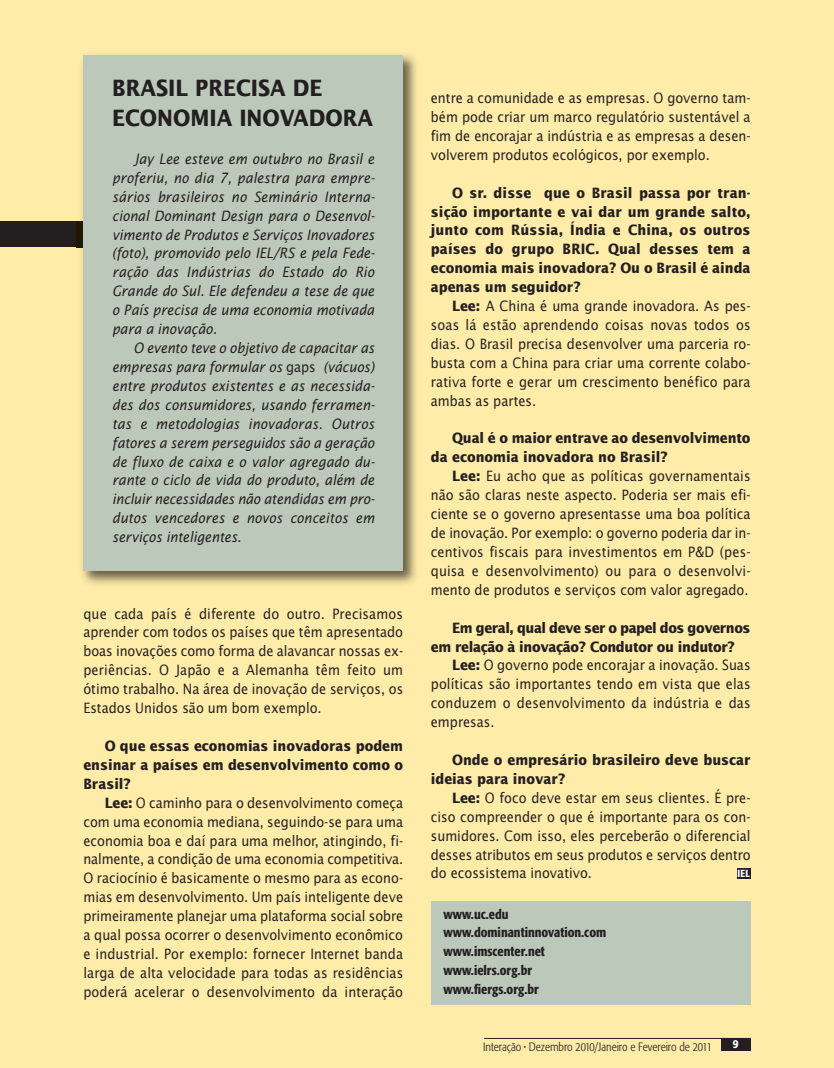
<style>
.page{position:relative;width:834px;height:1068px;background:#fff}
.page>*{position:absolute;margin:0;border:0;box-sizing:border-box;transform-origin:0 0}
.t1{font:700 22.5px/30px "Lucida Sans";color:#231f20;scale:.9 1}
.t2{font:14.25px/18.9px "Lucida Sans";color:#231f20;text-align:justify;scale:.9 1}
.t3{font:italic 14.25px/18.9px "Lucida Sans";color:#231f20;text-align:justify;scale:.9 1}
.t4{font:700 14.25px/18.9px "Lucida Sans";color:#231f20;text-align:justify;scale:.9 1}
.t5{font:700 14.25px/18.9px "Lucida Sans";letter-spacing:-.025em;color:#231f20;scale:.9 1}
.t6{font:500 condensed 13.5px/18.9px "Formata";color:#231f20}
.t7{font:300 condensed 12px "Formata";color:#231f20}
.t8{font:500 condensed 12px "Formata";color:#fff}
.t9{font:500 condensed 10.2px "Formata";color:#fff}
.s1{font-style:normal}
.s2{font-weight:700}
</style>
<div class="page">
<div style="left:0;top:0;width:833px;height:1067px;background:#ffeca9"></div>
<div style="left:720px;top:1038px;width:30px;height:12px;background:#231f20"></div>
<hr style="left:484px;top:1037px;width:266px;height:1px;background:#231f20">
<div style="left:736px;top:868px;width:14px;height:10px;background:#231f20"></div>
<div style="left:431px;top:900px;width:319px;height:103px;background:#bcc8ba"></div>
<div style="left:0;top:221px;width:162px;height:26px;background:#231f20"></div>
<img style="left:76px;top:54px;width:341px;height:531px">
<img style="left:76px;top:221px;width:7px;height:26px">
<div style="left:83px;top:55px;width:320px;height:516px;background:#bcc8ba"></div>
<h1 class="t1" style="left:112px;top:74px;width:291px">BRASIL PRECISA DE<br>ECONOMIA INOVADORA</h1>
<p class="t3" style="left:112px;top:150px;width:293px;text-indent:21px">Jay Lee esteve em outubro no Brasil e proferiu, no dia 7, palestra para empre - sários brasileiros no Seminário Interna&shy;cional Dominant Design para o Desen vol&shy;vimento de Produtos e Serviços Inovadores (foto), promovido pelo IEL/RS e pela Fede - ra ção das Indústrias do Estado do Rio Grande do Sul. Ele defendeu a tese de que o País precisa de uma economia motivada para a inovação.</p>
<p class="t3" style="left:112px;top:339px;width:293px;text-indent:21px">O evento teve o objetivo de capacitar as empresas para formular os <span class="s1">gaps</span> (vácuos) en tre produtos existentes e as necessida - des dos consumidores, usando ferramen&shy;tas e metodologias inovadoras. Outros fatores a serem perseguidos são a geração de fluxo de caixa e o valor agregado du&shy;rante o ciclo de vida do produto, além de incluir necessidades não atendidas em pro&shy;dutos vencedores e novos conceitos em serviços inteligentes.</p>
<p class="t2" style="left:83px;top:605px;width:357px">que cada país é diferente do outro. Precisamos aprender com todos os países que têm apresentado boas inovações como forma de alavancar nossas ex&shy;periências. O Japão e a Alemanha têm feito um ótimo trabalho. Na área de inovação de serviços, os Estados Unidos são um bom exemplo.</p>
<p class="t4" style="left:83px;top:737px;width:357px;text-indent:21px">O que essas economias inovadoras podem ensinar a países em desenvolvimento como o Brasil?</p>
<p class="t2" style="left:83px;top:794px;width:357px;text-indent:21px"><span class="s2">Lee:</span> O caminho para o desenvolvimento começa com uma economia mediana, seguindo-se para uma economia boa e daí para uma melhor, atingindo, fi&shy;nalmente, a condição de uma economia competitiva.<br>O raciocínio é basicamente o mesmo para as econo&shy;mias em desenvolvimento. Um país inteli gente deve primeiramente planejar uma plataforma social sobre a qual possa ocorrer o desenvolvimento econômico e industrial. Por exemplo: fornecer Internet banda larga de alta velocidade para todas as residências poderá acelerar o desenvolvimento da interação</p>
<p class="t2" style="left:431px;top:89px;width:357px">entre a comunidade e as empresas. O gover no tam&shy;bém pode criar um marco regulatório sustentável a fim de encorajar a indústria e as empresas a desen&shy;volverem produtos ecológicos, por exemplo.</p>
<p class="t4" style="left:431px;top:184px;width:357px;text-indent:21px">O sr. disse que o Brasil passa por tran&shy;sição importante e vai dar um grande salto, junto com Rússia, Índia e China, os outros países do grupo BRIC. Qual desses tem a economia mais inovadora? Ou o Brasil é ainda apenas um seguidor?</p>
<p class="t2" style="left:431px;top:297px;width:357px;text-indent:21px"><span class="s2">Lee:</span> A China é uma grande inovadora. As pes&shy;soas lá estão aprendendo coisas novas todos os dias. O Brasil precisa desenvolver uma parceria ro&shy;busta com a China para criar uma corrente colabo&shy;rativa forte e gerar um crescimento benéfico para ambas as partes.</p>
<p class="t4" style="left:431px;top:430px;width:357px;text-indent:21px">Qual é o maior entrave ao desenvolvimento da economia inovadora no Brasil?</p>
<p class="t2" style="left:431px;top:467px;width:357px;text-indent:21px"><span class="s2">Lee:</span> Eu acho que as políticas governamentais não são claras neste aspecto. Poderia ser mais efi&shy;ciente se o governo apresentasse uma boa política de inovação. Por exemplo: o governo poderia dar in&shy;centivos fiscais para investimentos em P&amp;D (pes - quisa e desenvolvimento) ou para o desen vol vi&shy;mento de produtos e serviços com valor agregado.</p>
<p class="t5" style="left:431px;top:619px;width:357px;text-indent:21px">Em geral, qual deve ser o papel dos governos em relação à inovação? Condutor ou indutor?</p>
<p class="t2" style="left:431px;top:656px;width:357px;text-indent:21px"><span class="s2">Lee:</span> O governo pode encorajar a inovação. Suas políticas são importantes tendo em vista que elas conduzem o desenvolvimento da indústria e das empresas.</p>
<p class="t4" style="left:431px;top:751px;width:357px;text-indent:21px">Onde o empresário brasileiro deve buscar ideias para inovar?</p>
<p class="t2" style="left:431px;top:789px;width:357px;text-indent:21px"><span class="s2">Lee:</span> O foco deve estar em seus clientes. É pre&shy;ciso compreender o que é importante para os con&shy;sumidores. Com isso, eles perceberão o diferencial desses atributos em seus produtos e serviços dentro do ecossistema inovativo.</p>
<p class="t9" style="left:737px;top:869px;width:14px">IEL</p>
<p class="t6" style="left:443px;top:905px;width:164px">www.uc.edu www.dominantinnovation.com www.imscenter.net www.ielrs.org.br www.fiergs.org.br</p>
<p class="t7" style="left:483px;top:1041px;width:230px">Interação ● Dezembro 2010/Janeiro e Fevereiro de 2011</p>
<p class="t8" style="left:732px;top:1038px;width:7px">9</p>
</div>
